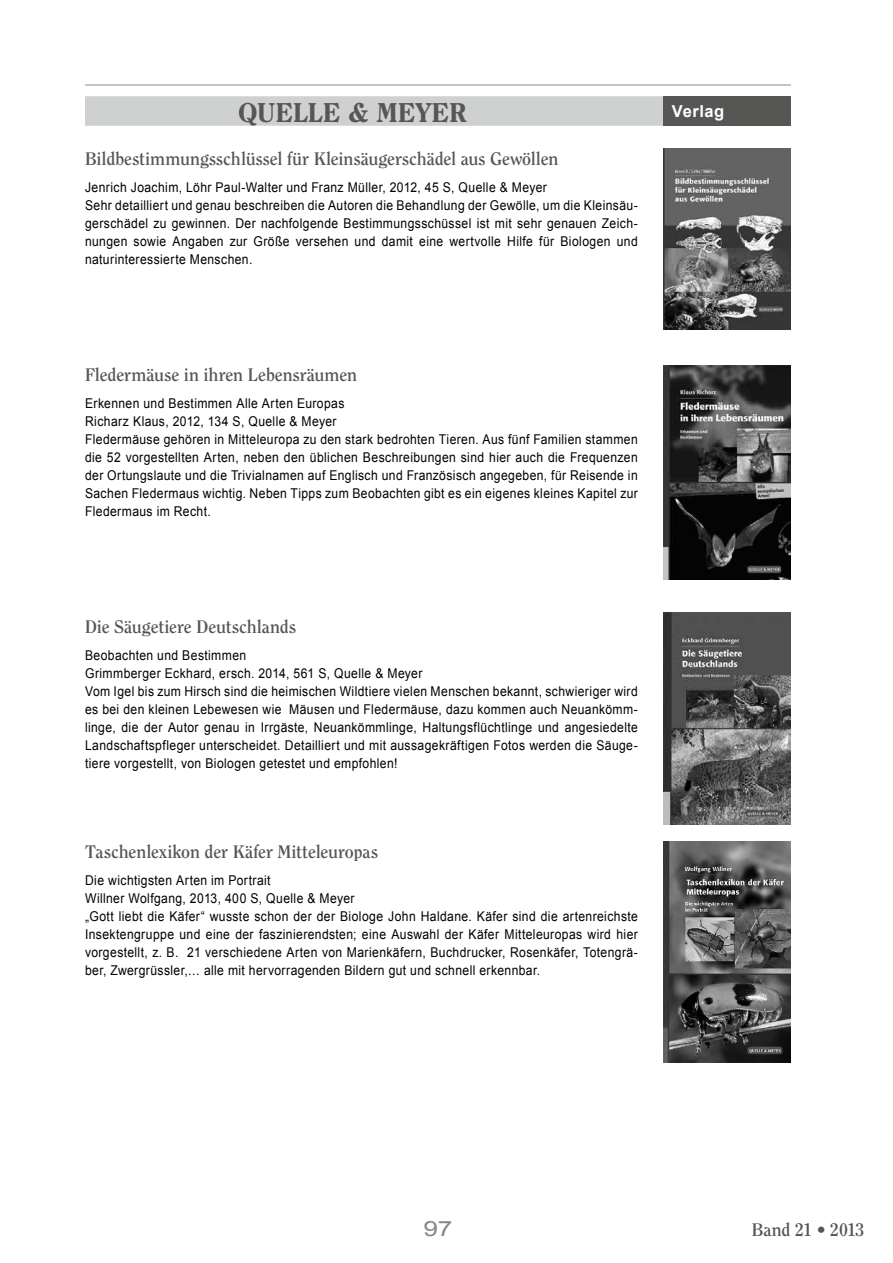
<style>
.page{position:relative;width:893px;height:1263px;background:#fff}
.page>*{position:absolute;margin:0;border:0;box-sizing:border-box;transform-origin:0 0}
.t1{font:800 27px "Clearface Std";letter-spacing:-.005em;color:#565655}
.t2{font:21px "Arial";color:#868786;scale:1.25 1}
.t3{font:700 18px "Clearface Std";letter-spacing:-.005em;color:#565655}
.t4{font:700 16.5px "Arial";letter-spacing:.03em;color:#fff}
.t5{font:13.5px/18px "Arial";letter-spacing:.03em;color:#000;scale:.9 1}
</style>
<div class="page">
<hr style="left:85px;top:84px;width:706px;height:2px;background:#b1b2b3">
<div style="left:85px;top:96px;width:578px;height:30px;background:#cfd0d0;border:1px solid #cfd0d0"></div>
<div style="left:663px;top:96px;width:128px;height:30px;background:#565655"></div>
<img style="left:663px;top:612px;width:128px;height:213px">
<img style="left:663px;top:841px;width:128px;height:222px">
<img style="left:663px;top:149px;width:128px;height:180px">
<img style="left:663px;top:365px;width:128px;height:214px">
<h1 class="t1" style="left:238px;top:96px;width:231px">QUELLE &amp; MEYER</h1>
<p class="t4" style="left:672px;top:100px;width:54px">Verlag</p>
<h3 class="t3" style="left:85px;top:148px;width:475px">Bildbestimmungsschlüssel für Kleinsäugerschädel aus Gewöllen</h3>
<p class="t5" style="left:85px;top:178px;width:616px">Jenrich Joachim, Löhr Paul-Walter und Franz Müller, 2012, 45 S, Quelle &amp; Meyer<br>Sehr detailliert und genau beschreiben die Autoren die Behandlung der Gewölle, um die Kleinsäu&shy;gerschädel zu gewinnen. Der nachfolgende Bestimmungsschüssel ist mit sehr genauen Zeich&shy;nungen sowie Angaben zur Größe versehen und damit eine wertvolle Hilfe für Biologen und naturinteressierte Menschen.</p>
<h3 class="t3" style="left:85px;top:364px;width:274px">Fledermäuse in ihren Lebensräumen</h3>
<p class="t5" style="left:85px;top:394px;width:616px">Erkennen und Bestimmen Alle Arten Europas<br>Richarz Klaus, 2012, 134 S, Quelle &amp; Meyer<br>Fledermäuse gehören in Mitteleuropa zu den stark bedrohten Tieren. Aus fünf Familien stammen die 52 vorgestellten Arten, neben den üblichen Beschreibungen sind hier auch die Frequenzen der Ortungslaute und die Trivialnamen auf Englisch und Französisch angegeben, für Reisende in Sachen Fledermaus wichtig. Neben Tipps zum Beobachten gibt es ein eigenes kleines Kapitel zur Fledermaus im Recht.</p>
<h3 class="t3" style="left:85px;top:616px;width:212px">Die Säugetiere Deutschlands</h3>
<p class="t5" style="left:85px;top:646px;width:616px">Beobachten und Bestimmen<br>Grimmberger Eckhard, ersch. 2014, 561 S, Quelle &amp; Meyer<br>Vom Igel bis zum Hirsch sind die heimischen Wildtiere vielen Menschen bekannt, schwieriger wird es bei den kleinen Lebewesen wie Mäusen und Fledermäuse, dazu kommen auch Neuankömm&shy;linge, die der Autor genau in Irrgäste, Neuankömmlinge, Haltungsflüchtlinge und angesiedelte Landschaftspfleger unterscheidet. Detailliert und mit aussagekräftigen Fotos werden die Säuge&shy;tiere vorgestellt, von Biologen getestet und empfohlen!</p>
<h3 class="t3" style="left:85px;top:841px;width:294px">Taschenlexikon der Käfer Mitteleuropas</h3>
<p class="t5" style="left:85px;top:871px;width:616px">Die wichtigsten Arten im Portrait<br>Willner Wolfgang, 2013, 400 S, Quelle &amp; Meyer<br>„Gott liebt die Käfer“ wusste schon der der Biologe John Haldane. Käfer sind die artenreichste Insektengruppe und eine der faszinierendsten; eine Auswahl der Käfer Mitteleuropas wird hier vorgestellt, z. B. 21 verschiedene Arten von Marienkäfern, Buchdrucker, Rosenkäfer, Totengrä&shy;ber, Zwergrüssler,… alle mit hervorragenden Bildern gut und schnell erkennbar.</p>
<h2 class="t2" style="left:423px;top:1215px;width:25px">97</h2>
<h3 class="t3" style="left:752px;top:1219px;width:114px">Band 21 • 2013</h3>
</div>
